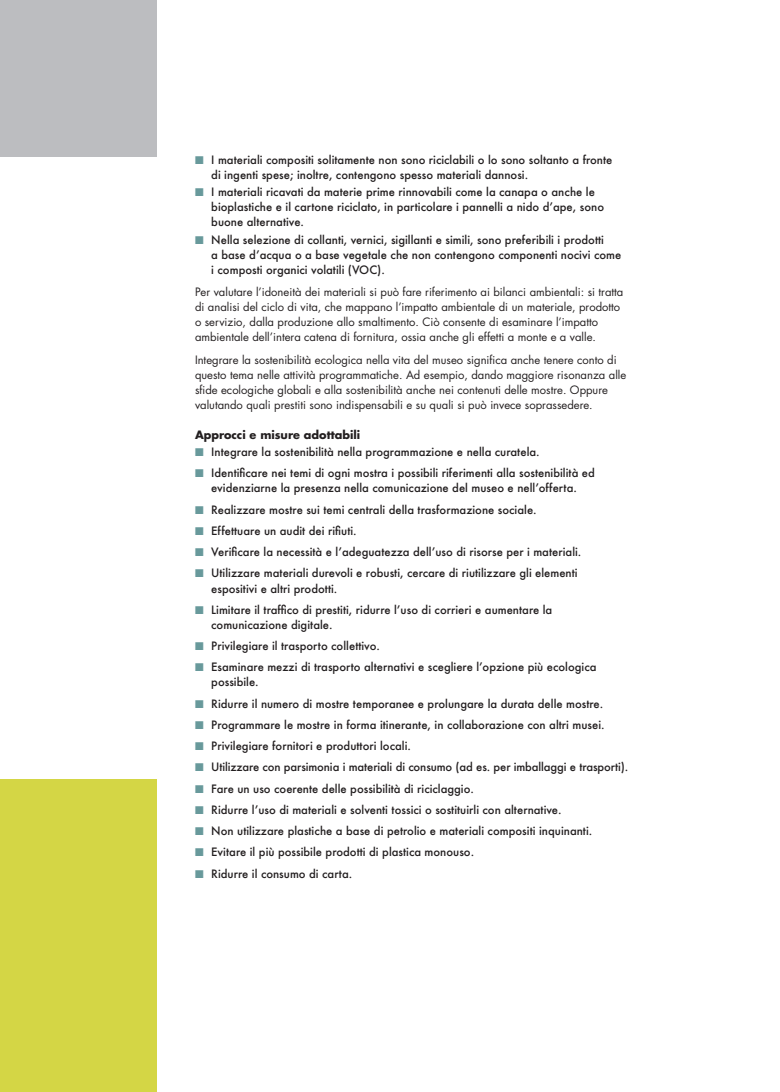
<style>
.page{position:relative;width:780px;height:1092px;background:#fff}
.page>*{position:absolute;margin:0;border:0;box-sizing:border-box;transform-origin:0 0}
.t1{font:500 11.25px/15px "Futura";color:#231f20}
.t2{font:11.25px/15px "Futura Std";color:#231f20}
.t3{font:700 11.25px "Futura Std";color:#231f20}
.s1{color:#68999b}
</style>
<div class="page">
<div style="left:0;top:780px;width:156px;height:311px;background:#d4d645"></div>
<div style="left:0;top:0;width:156px;height:156px;background:#bcbdc0"></div>
<p class="t1" style="left:211px;top:152px;width:402px;text-indent:-16px"><span class="s1">■</span> I materiali compositi solitamente non sono riciclabili o lo sono soltanto a fronte di ingenti spese; inoltre, contengono spesso materiali dannosi.</p>
<p class="t1" style="left:211px;top:184px;width:394px;text-indent:-16px"><span class="s1">■</span> I materiali ricavati da materie prime rinnovabili come la canapa o anche le bioplastiche e il cartone riciclato, in particolare i pannelli a nido d’ape, sono buone alternative.</p>
<p class="t1" style="left:211px;top:232px;width:411px;text-indent:-16px"><span class="s1">■</span> Nella selezione di collanti, vernici, sigillanti e simili, sono preferibili i prodotti<br>a base d’acqua o a base vegetale che non contengono componenti nocivi come i composti organici volatili (VOC).</p>
<p class="t2" style="left:195px;top:284px;width:430px">Per valutare l’idoneità dei materiali si può fare riferimento ai bilanci ambientali: si tratta di analisi del ciclo di vita, che mappano l’impatto ambientale di un materiale, prodotto o servizio, dalla produzione allo smaltimento. Ciò consente di esaminare l’impatto ambientale dell’intera catena di fornitura, ossia anche gli effetti a monte e a valle.</p>
<p class="t2" style="left:195px;top:352px;width:433px">Integrare la sostenibilità ecologica nella vita del museo significa anche tenere conto di questo tema nelle attività programmatiche. Ad esempio, dando maggiore risonanza alle sfide ecologiche globali e alla sostenibilità anche nei contenuti delle mostre. Oppure valutando quali prestiti sono indispensabili e su quali si può invece soprassedere.</p>
<p class="t3" style="left:195px;top:427px;width:167px">Approcci e misure adottabili</p>
<p class="t1" style="left:195px;top:444px;width:346px"><span class="s1">■</span> Integrare la sostenibilità nella programmazione e nella curatela.</p>
<p class="t1" style="left:195px;top:465px;width:401px;text-align:center"><span class="s1">■</span> Identificare nei temi di ogni mostra i possibili riferimenti alla sostenibilità ed evidenziarne la presenza nella comunicazione del museo e nell’offerta.</p>
<p class="t1" style="left:195px;top:502px;width:343px"><span class="s1">■</span> Realizzare mostre sui temi centrali della trasformazione sociale.</p>
<p class="t1" style="left:195px;top:523px;width:163px"><span class="s1">■</span> Effettuare un audit dei rifiuti.</p>
<p class="t1" style="left:195px;top:544px;width:388px"><span class="s1">■</span> Verificare la necessità e l’adeguatezza dell’uso di risorse per i materiali.</p>
<p class="t1" style="left:211px;top:565px;width:368px;text-indent:-16px"><span class="s1">■</span> Utilizzare materiali durevoli e robusti, cercare di riutilizzare gli elementi espositivi e altri prodotti.</p>
<p class="t1" style="left:211px;top:602px;width:342px;text-indent:-16px"><span class="s1">■</span> Limitare il traffico di prestiti, ridurre l’uso di corrieri e aumentare la comunicazione digitale.</p>
<p class="t1" style="left:195px;top:638px;width:186px"><span class="s1">■</span> Privilegiare il trasporto collettivo.</p>
<p class="t1" style="left:211px;top:659px;width:386px;text-indent:-16px"><span class="s1">■</span> Esaminare mezzi di trasporto alternativi e scegliere l’opzione più ecologica possibile.</p>
<p class="t1" style="left:195px;top:695px;width:410px"><span class="s1">■</span> Ridurre il numero di mostre temporanee e prolungare la durata delle mostre.</p>
<p class="t1" style="left:195px;top:717px;width:411px"><span class="s1">■</span> Programmare le mostre in forma itinerante, in collaborazione con altri musei.</p>
<p class="t1" style="left:195px;top:738px;width:217px"><span class="s1">■</span> Privilegiare fornitori e produttori locali.</p>
<p class="t1" style="left:195px;top:759px;width:435px"><span class="s1">■</span> Utilizzare con parsimonia i materiali di consumo (ad es. per imballaggi e trasporti).</p>
<p class="t1" style="left:195px;top:780px;width:280px"><span class="s1">■</span> Fare un uso coerente delle possibilità di riciclaggio.</p>
<p class="t1" style="left:195px;top:802px;width:368px"><span class="s1">■</span> Ridurre l’uso di materiali e solventi tossici o sostituirli con alternative.</p>
<p class="t1" style="left:195px;top:823px;width:399px"><span class="s1">■</span> Non utilizzare plastiche a base di petrolio e materiali compositi inquinanti.</p>
<p class="t1" style="left:195px;top:844px;width:281px"><span class="s1">■</span> Evitare il più possibile prodotti di plastica monouso.</p>
<p class="t1" style="left:195px;top:865px;width:159px"><span class="s1">■</span> Ridurre il consumo di carta.</p>
</div>
